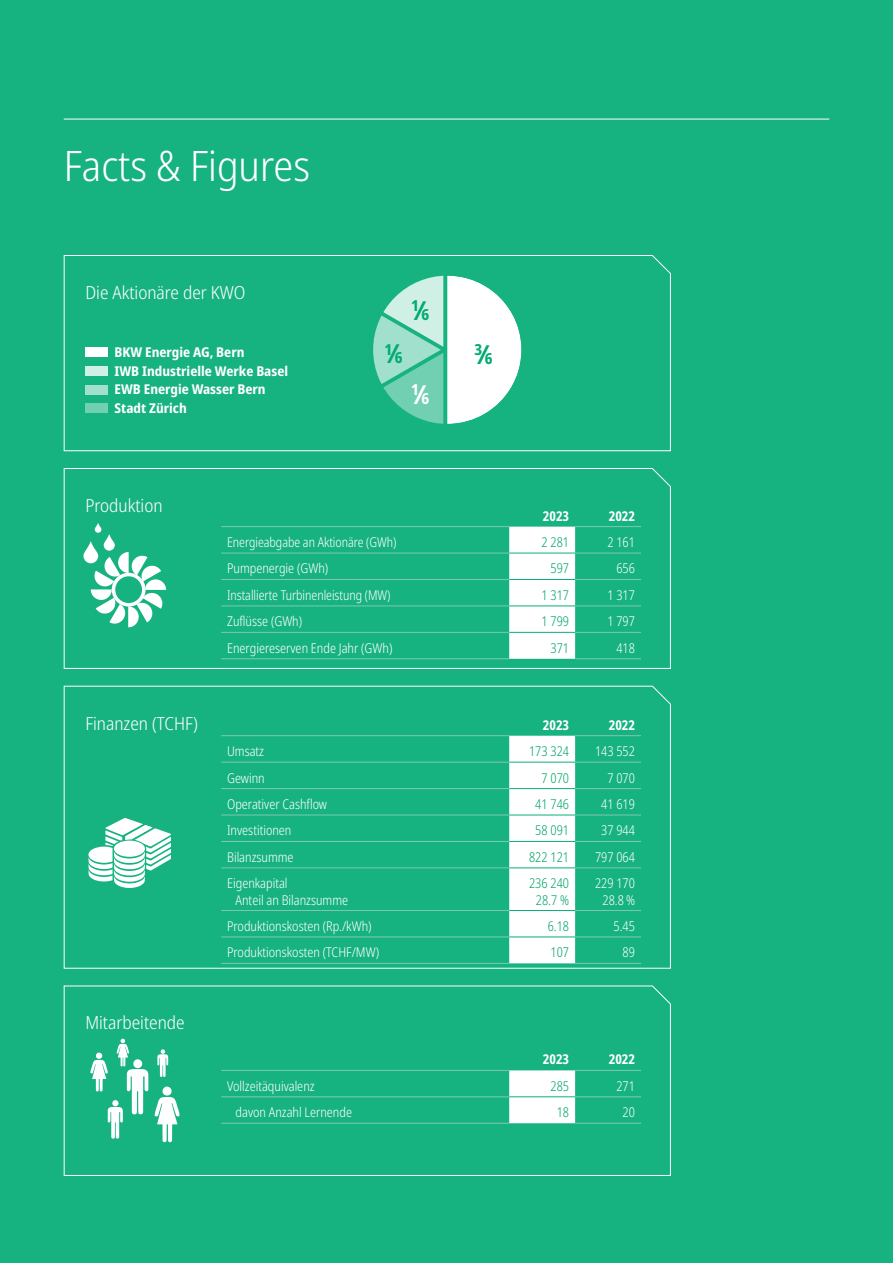
<style>
.page{position:relative;width:893px;height:1263px;background:#16b280}
.page>*{position:absolute;margin:0;border:0;box-sizing:border-box;transform-origin:0 0}
.t1{font:300 semi-condensed 42px "Noto Sans Display";color:#fff}
.t2{font:300 semi-condensed 18px "Noto Sans Display";color:#fff}
.t3{font:700 semi-condensed 15.15px "Noto Sans Display";color:#00ab71}
.t4{font:700 semi-condensed 15.15px "Noto Sans Display";color:#fff}
.t5{font:300 semi-condensed 13.5px/16.2px "Noto Sans Display";color:#fff;text-align:center;scale:.94 1}
.t6{font:700 semi-condensed 13.5px "Noto Sans Display";color:#fff}
.t7{font:300 semi-condensed 13.5px "Noto Sans Display";color:#00a665;scale:.94 1}
.t8{font:300 semi-condensed 13.5px "Noto Sans Display";color:#fff;scale:.92 1}
.t9{font:700 semi-condensed 13.5px "Noto Sans Display";color:#fff;scale:.94 1}
.s1{font-size:26.1px}
</style>
<div class="page">
<hr style="left:64px;top:119px;width:765px;height:1px;background:#fff">
<svg style="left:63px;top:468px;width:608px;height:201px"></svg>
<svg style="left:91px;top:552px;width:75px;height:75px"></svg>
<svg style="left:83px;top:541px;width:15px;height:22px"></svg>
<svg style="left:104px;top:534px;width:11px;height:17px"></svg>
<svg style="left:95px;top:523px;width:6px;height:10px"></svg>
<div style="left:509px;top:527px;width:66px;height:132px;background:#fff"></div>
<hr style="left:221px;top:526px;width:288px;height:1px;background:#7ecaaa">
<hr style="left:575px;top:526px;width:66px;height:1px;background:#7ecaaa">
<hr style="left:221px;top:553px;width:288px;height:1px;background:#7ecaaa">
<hr style="left:575px;top:553px;width:66px;height:1px;background:#7ecaaa">
<hr style="left:221px;top:579px;width:288px;height:1px;background:#7ecaaa">
<hr style="left:575px;top:579px;width:66px;height:1px;background:#7ecaaa">
<hr style="left:221px;top:606px;width:288px;height:1px;background:#7ecaaa">
<hr style="left:575px;top:606px;width:66px;height:1px;background:#7ecaaa">
<hr style="left:221px;top:632px;width:288px;height:1px;background:#7ecaaa">
<hr style="left:575px;top:632px;width:66px;height:1px;background:#7ecaaa">
<hr style="left:221px;top:658px;width:288px;height:1px;background:#7ecaaa">
<hr style="left:575px;top:658px;width:66px;height:1px;background:#7ecaaa">
<hr style="left:509px;top:553px;width:66px;height:1px;background:#09af78">
<hr style="left:509px;top:579px;width:66px;height:1px;background:#09af78">
<hr style="left:509px;top:606px;width:66px;height:1px;background:#09af78">
<hr style="left:509px;top:632px;width:66px;height:1px;background:#09af78">
<svg style="left:63px;top:985px;width:608px;height:191px"></svg>
<svg style="left:157px;top:1049px;width:11px;height:28px"></svg>
<svg style="left:155px;top:1086px;width:25px;height:57px"></svg>
<svg style="left:90px;top:1038px;width:58px;height:101px"></svg>
<div style="left:509px;top:1070px;width:66px;height:53px;background:#fff"></div>
<hr style="left:221px;top:1070px;width:288px;height:1px;background:#7ecaaa">
<hr style="left:575px;top:1070px;width:66px;height:1px;background:#7ecaaa">
<hr style="left:221px;top:1096px;width:288px;height:1px;background:#7ecaaa">
<hr style="left:575px;top:1096px;width:66px;height:1px;background:#7ecaaa">
<hr style="left:221px;top:1123px;width:288px;height:1px;background:#7ecaaa">
<hr style="left:575px;top:1123px;width:66px;height:1px;background:#7ecaaa">
<hr style="left:509px;top:1096px;width:66px;height:1px;background:#09af78">
<svg style="left:63px;top:255px;width:608px;height:196px"></svg>
<div style="left:85px;top:347px;width:23px;height:10px;background:#fff"></div>
<div style="left:85px;top:366px;width:23px;height:9px;background:#d0efe5"></div>
<div style="left:85px;top:385px;width:23px;height:9px;background:#a1e0cc"></div>
<div style="left:85px;top:404px;width:23px;height:9px;background:#72d0b2"></div>
<svg style="left:373px;top:276px;width:148px;height:148px"></svg>
<svg style="left:63px;top:685px;width:608px;height:284px"></svg>
<svg style="left:509px;top:736px;width:66px;height:227px;background:#fafdfc"></svg>
<hr style="left:221px;top:735px;width:288px;height:1px;background:#7ecaaa">
<hr style="left:575px;top:735px;width:66px;height:1px;background:#7ecaaa">
<hr style="left:221px;top:762px;width:288px;height:1px;background:#7ecaaa">
<hr style="left:575px;top:762px;width:66px;height:1px;background:#7ecaaa">
<hr style="left:221px;top:788px;width:288px;height:1px;background:#7ecaaa">
<hr style="left:575px;top:788px;width:66px;height:1px;background:#7ecaaa">
<hr style="left:221px;top:815px;width:288px;height:1px;background:#7ecaaa">
<hr style="left:575px;top:815px;width:66px;height:1px;background:#7ecaaa">
<hr style="left:221px;top:841px;width:288px;height:1px;background:#7ecaaa">
<hr style="left:575px;top:841px;width:66px;height:1px;background:#7ecaaa">
<hr style="left:221px;top:868px;width:288px;height:1px;background:#7ecaaa">
<hr style="left:575px;top:868px;width:66px;height:1px;background:#7ecaaa">
<hr style="left:221px;top:910px;width:288px;height:1px;background:#7ecaaa">
<hr style="left:575px;top:910px;width:66px;height:1px;background:#7ecaaa">
<hr style="left:221px;top:937px;width:288px;height:1px;background:#7ecaaa">
<hr style="left:575px;top:937px;width:66px;height:1px;background:#7ecaaa">
<hr style="left:221px;top:963px;width:288px;height:1px;background:#7ecaaa">
<hr style="left:575px;top:963px;width:66px;height:1px;background:#7ecaaa">
<hr style="left:509px;top:762px;width:66px;height:1px;background:#09af78">
<hr style="left:509px;top:788px;width:66px;height:1px;background:#09af78">
<hr style="left:509px;top:815px;width:66px;height:1px;background:#09af78">
<hr style="left:509px;top:841px;width:66px;height:1px;background:#09af78">
<hr style="left:509px;top:868px;width:66px;height:1px;background:#09af78">
<hr style="left:509px;top:910px;width:66px;height:1px;background:#09af78">
<hr style="left:509px;top:937px;width:66px;height:1px;background:#09af78">
<svg style="left:75px;top:806px;width:119px;height:88px"></svg>
<p class="t1" style="left:64px;top:136px;width:248px">Facts &amp; Figures</p>
<p class="t2" style="left:85px;top:280px;width:162px">Die Aktionäre der KWO</p>
<p class="t6" style="left:115px;top:342px;width:131px">BKW Energie AG, Bern</p>
<p class="t6" style="left:115px;top:361px;width:175px">IWB Industrielle Werke Basel</p>
<p class="t6" style="left:115px;top:380px;width:153px">EWB Energie Wasser Bern</p>
<p class="t6" style="left:115px;top:398px;width:74px">Stadt Zürich</p>
<p class="t2" style="left:85px;top:493px;width:79px">Produktion</p>
<p class="t3" style="left:384px;top:343px;width:20px">1<span class="s1">⁄</span>6</p>
<p class="t3" style="left:411px;top:299px;width:20px">1<span class="s1">⁄</span>6</p>
<p class="t4" style="left:411px;top:383px;width:20px">1<span class="s1">⁄</span>6</p>
<p class="t3" style="left:474px;top:343px;width:20px">3<span class="s1">⁄</span>6</p>
<p class="t9" style="left:543px;top:506px;width:29px">2023</p>
<p class="t9" style="left:609px;top:506px;width:29px">2022</p>
<p class="t8" style="left:227px;top:533px;width:186px">Energieabgabe an Aktionäre (GWh)</p>
<p class="t7" style="left:541px;top:533px;width:31px">2 281</p>
<p class="t5" style="left:607px;top:534px;width:31px">2 161</p>
<p class="t5" style="left:227px;top:561px;width:109px">Pumpenergie (GWh)</p>
<p class="t7" style="left:550px;top:559px;width:21px">597</p>
<p class="t5" style="left:616px;top:561px;width:21px">656</p>
<p class="t8" style="left:227px;top:586px;width:179px">Installierte Turbinenleistung (MW)</p>
<p class="t7" style="left:541px;top:586px;width:31px">1 317</p>
<p class="t5" style="left:607px;top:587px;width:31px">1 317</p>
<p class="t5" style="left:227px;top:614px;width:81px">Zuflüsse (GWh)</p>
<p class="t7" style="left:541px;top:612px;width:31px">1 799</p>
<p class="t5" style="left:607px;top:614px;width:31px">1 797</p>
<p class="t5" style="left:227px;top:640px;width:177px">Energiereserven Ende Jahr (GWh)</p>
<p class="t7" style="left:550px;top:638px;width:21px">371</p>
<p class="t5" style="left:616px;top:640px;width:21px">418</p>
<p class="t2" style="left:85px;top:710px;width:114px">Finanzen (TCHF)</p>
<p class="t9" style="left:543px;top:715px;width:29px">2023</p>
<p class="t9" style="left:609px;top:715px;width:29px">2022</p>
<p class="t5" style="left:227px;top:743px;width:41px">Umsatz</p>
<p class="t7" style="left:529px;top:742px;width:44px">173 324</p>
<p class="t5" style="left:595px;top:743px;width:44px">143 552</p>
<p class="t5" style="left:227px;top:770px;width:41px">Gewinn</p>
<p class="t7" style="left:541px;top:768px;width:31px">7 070</p>
<p class="t5" style="left:607px;top:770px;width:31px">7 070</p>
<p class="t5" style="left:227px;top:796px;width:108px">Operativer Cashflow</p>
<p class="t7" style="left:535px;top:795px;width:37px">41 746</p>
<p class="t5" style="left:601px;top:796px;width:37px">41 619</p>
<p class="t5" style="left:227px;top:823px;width:70px">Investitionen</p>
<p class="t7" style="left:535px;top:821px;width:37px">58 091</p>
<p class="t5" style="left:601px;top:823px;width:37px">37 944</p>
<p class="t5" style="left:227px;top:849px;width:72px">Bilanzsumme</p>
<p class="t7" style="left:529px;top:847px;width:44px">822 121</p>
<p class="t5" style="left:595px;top:849px;width:44px">797 064</p>
<p class="t5" style="left:227px;top:876px;width:66px">Eigenkapital</p>
<p class="t5" style="left:236px;top:892px;width:121px">Anteil an Bilanzsumme</p>
<p class="t7" style="left:529px;top:874px;width:44px">236 240</p>
<p class="t7" style="left:536px;top:890px;width:37px">28.7 %</p>
<p class="t5" style="left:595px;top:876px;width:44px">229 170<br>28.8 %</p>
<p class="t2" style="left:85px;top:1010px;width:101px">Mitarbeitende</p>
<p class="t5" style="left:227px;top:918px;width:155px">Produktionskosten (Rp./kWh)</p>
<p class="t7" style="left:548px;top:917px;width:24px">6.18</p>
<p class="t5" style="left:614px;top:918px;width:24px">5.45</p>
<p class="t5" style="left:227px;top:945px;width:163px">Produktionskosten (TCHF/MW)</p>
<p class="t7" style="left:550px;top:943px;width:21px">107</p>
<p class="t5" style="left:623px;top:945px;width:15px">89</p>
<p class="t9" style="left:543px;top:1050px;width:29px">2023</p>
<p class="t9" style="left:609px;top:1050px;width:29px">2022</p>
<p class="t5" style="left:227px;top:1078px;width:95px">Vollzeitäquivalenz</p>
<p class="t7" style="left:550px;top:1076px;width:21px">285</p>
<p class="t5" style="left:616px;top:1078px;width:21px">271</p>
<p class="t5" style="left:236px;top:1104px;width:125px">davon Anzahl Lernende</p>
<p class="t7" style="left:557px;top:1103px;width:15px">18</p>
<p class="t5" style="left:623px;top:1104px;width:15px">20</p>
</div>
